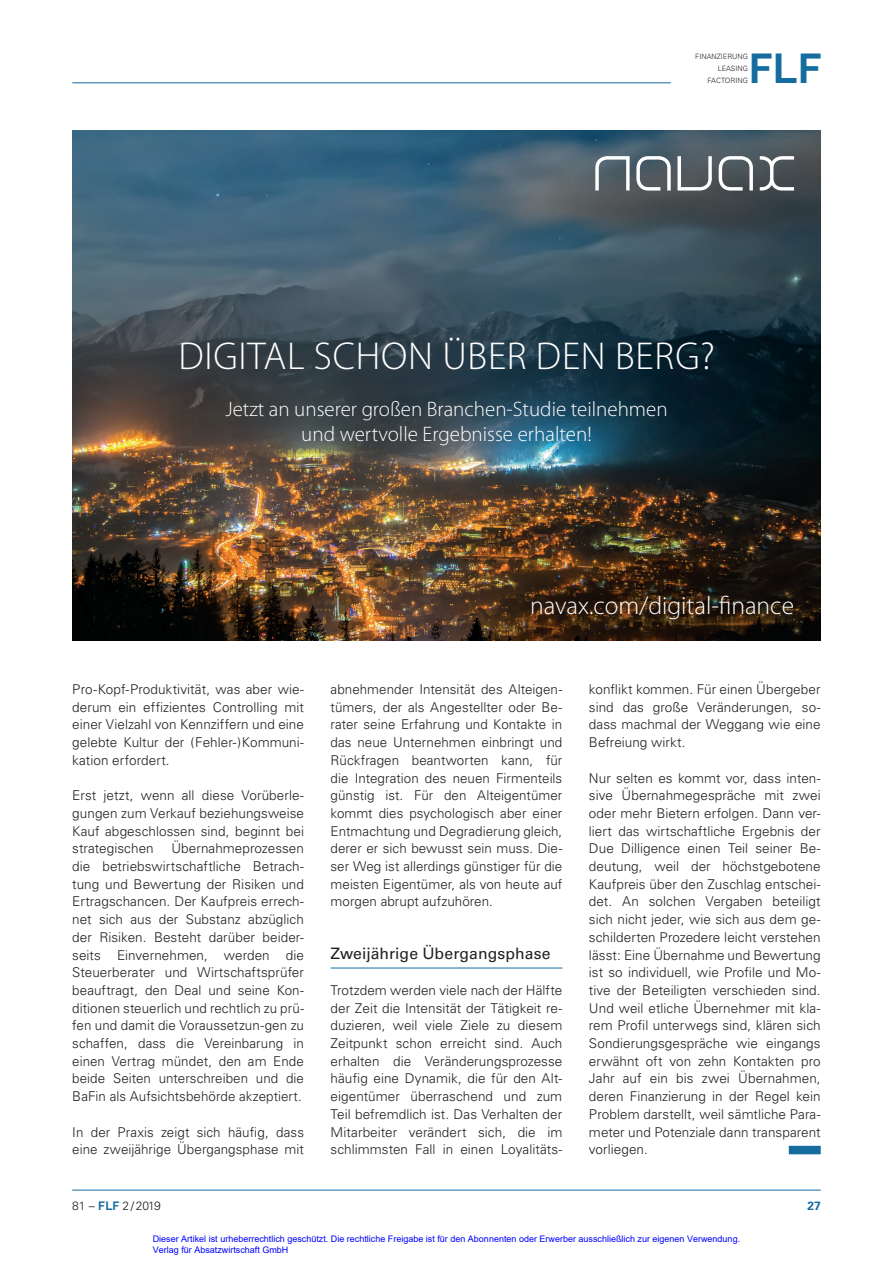
<style>
.page{position:relative;width:893px;height:1263px;background:#fff}
.page>*{position:absolute;margin:0;border:0;box-sizing:border-box;transform-origin:0 0}
.t1{font:700 41.55px "Raleway";color:#146d9e}
.t2{font:300 39px "Myriad Pro";letter-spacing:.02em;color:#fff}
.t3{font:300 25.5px "Myriad Pro";color:#fff}
.t4{font:300 21px/25.2px "Myriad Pro";color:#fff;text-align:center}
.t5{font:15.75px "Univers";letter-spacing:.005em;color:#231f20}
.t6{font:300 13.5px/17.7px "Univers";letter-spacing:.005em;color:#231f20;text-align:justify}
.t7{font:300 12px "Univers";letter-spacing:-.025em;color:#231f20}
.t8{font:700 12px "Univers";color:#146d9e}
.t9{font:9px/10.8px "Arial";color:#00f}
.t10{font:300 7.35px/12px "Univers";color:#231f20;text-align:right}
.s1{font-family:"Raleway";font-weight:700;color:#146d9e}
</style>
<div class="page">
<hr style="left:72px;top:1190px;width:749px;height:1px;background:#146d9e">
<hr style="left:72px;top:82px;width:599px;height:1px;background:#146d9e">
<hr style="left:331px;top:968px;width:231px;height:1px;background:#146d9e">
<div style="left:789px;top:1146px;width:32px;height:8px;background:#146d9e"></div>
<img style="left:72px;top:131px;width:749px;height:510px">
<svg style="left:595px;top:156px;width:35px;height:34px"></svg>
<svg style="left:719px;top:156px;width:34px;height:35px"></svg>
<svg style="left:677px;top:156px;width:35px;height:35px"></svg>
<svg style="left:760px;top:156px;width:34px;height:35px"></svg>
<svg style="left:636px;top:156px;width:35px;height:35px"></svg>
<h1 class="t1" style="left:749px;top:45px;width:74px">FLF</h1>
<p class="t10" style="left:695px;top:50px;width:54px">FINANZIERUNG<br>LEASING</p>
<p class="t10" style="left:707px;top:74px;width:42px">FACTORING</p>
<h2 class="t2" style="left:178px;top:335px;width:538px">DIGITAL SCHON ÜBER DEN BERG?</h2>
<h3 class="t4" style="left:225px;top:397px;width:444px">Jetzt an unserer großen Branchen-Studie teilnehmen und wertvolle Ergebnisse erhalten!</h3>
<p class="t6" style="left:72px;top:680px;width:233px">Pro-Kopf-Produktivität, was aber wie&shy;derum ein effizientes Controlling mit einer Vielzahl von Kennziffern und eine gelebte Kultur der (Fehler-)Kommuni&shy;kation erfordert.</p>
<p class="t6" style="left:72px;top:787px;width:233px">Erst jetzt, wenn all diese Vorüberle&shy;gungen zum Verkauf beziehungsweise Kauf abgeschlossen sind, beginnt bei strategischen</p>
<p class="t6" style="left:72px;top:840px;width:233px;text-indent:99px">Übernahmeprozessen die betriebswirtschaftliche Betrach&shy;tung und Bewertung der Risiken und Ertragschancen. Der Kaufpreis errech&shy;net sich aus der Substanz abzüglich der Risiken. Besteht darüber beider&shy;seits Einvernehmen, werden die Steuerberater und Wirtschaftsprüfer beauftragt, den Deal und seine Kon&shy;ditionen steuerlich und rechtlich zu prü&shy;fen und damit die Voraussetzun-gen zu schaffen, dass die Vereinbarung in einen Vertrag mündet, den am Ende beide Seiten unterschreiben und die BaFin als Aufsichtsbehörde akzeptiert.</p>
<p class="t6" style="left:72px;top:1123px;width:233px">In der Praxis zeigt sich häufig, dass eine zweijährige Übergangsphase mit</p>
<h3 class="t3" style="left:530px;top:592px;width:266px">navax.com/digital-finance</h3>
<p class="t6" style="left:331px;top:680px;width:233px">abnehmender Intensität des Alteigen&shy;tümers, der als Angestellter oder Be&shy;rater seine Erfahrung und Kontakte in das neue Unternehmen einbringt und Rückfragen beantworten kann, für die Integration des neuen Firmenteils günstig ist. Für den Alteigentümer kommt dies psychologisch aber einer Entmachtung und Degradierung gleich, derer er sich bewusst sein muss. Die&shy;ser Weg ist allerdings günstiger für die meisten Eigentümer, als von heute auf morgen abrupt aufzuhören.</p>
<p class="t5" style="left:331px;top:944px;width:221px">Zweijährige Übergangsphase</p>
<p class="t6" style="left:331px;top:981px;width:233px">Trotzdem werden viele nach der Hälfte der Zeit die Intensität der Tätigkeit re&shy;duzieren, weil viele Ziele zu diesem Zeitpunkt schon erreicht sind. Auch erhalten die Veränderungsprozesse häufig eine Dynamik, die für den Alt&shy;eigentümer überraschend und zum Teil befremdlich ist. Das Verhalten der Mitarbeiter verändert sich, die im schlimmsten Fall in einen Loyalitäts-</p>
<p class="t6" style="left:589px;top:680px;width:233px">konflikt kommen. Für einen Übergeber sind das große Veränderungen, so&shy;dass machmal der Weggang wie eine Befreiung wirkt.</p>
<p class="t6" style="left:589px;top:769px;width:233px">Nur selten es kommt vor, dass inten&shy;sive Übernahmegespräche mit zwei oder mehr Bietern erfolgen. Dann ver&shy;liert das wirtschaftliche Ergebnis der Due Dilligence einen Teil seiner Be&shy;deutung, weil der höchstgebotene Kaufpreis über den Zuschlag entschei&shy;det. An solchen Vergaben beteiligt sich nicht jeder, wie sich aus dem ge&shy;schilderten Prozedere leicht verstehen lässt: Eine Übernahme und Bewertung ist so individuell, wie Profile und Mo&shy;tive der Beteiligten verschieden sind.<br>Und weil etliche Übernehmer mit kla&shy;rem Profil unterwegs sind, klären sich Sondierungsgespräche wie eingangs erwähnt oft von zehn Kontakten pro Jahr auf ein bis zwei Übernahmen, deren Finanzierung in der Regel kein Problem darstellt, weil sämtliche Para&shy;meter und Potenziale dann transparent vorliegen.</p>
<p class="t7" style="left:72px;top:1198px;width:90px">81 – <span class="s1">FLF</span> 2/2019</p>
<p class="t8" style="left:807px;top:1198px;width:15px">27</p>
<p class="t9" style="left:153px;top:1233px;width:589px">Dieser Artikel ist urheberrechtlich geschützt. Die rechtliche Freigabe ist für den Abonnenten oder Erwerber ausschließlich zur eigenen Verwendung.<br>Verlag für Absatzwirtschaft GmbH</p>
</div>
